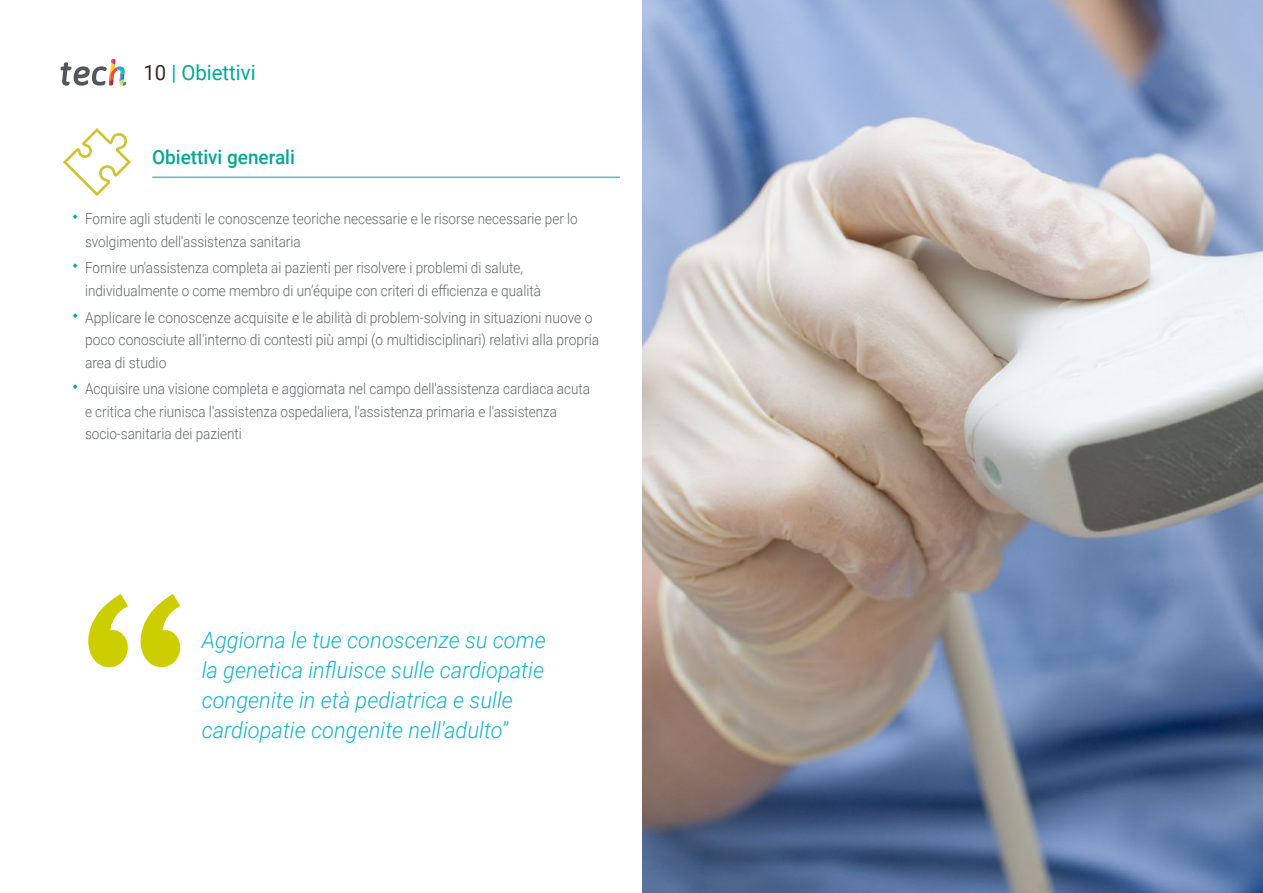
<style>
.page{position:relative;width:1263px;height:893px;background:#fff}
.page>*{position:absolute;margin:0;border:0;box-sizing:border-box;transform-origin:0 0}
.t1{font:italic 300 22.5px/30px "Roboto";color:#0fb6cf}
.t2{font:21px "Roboto";color:#00a996}
.t3{font:500 19.5px "Roboto";color:#00a996}
.t4{font:300 15px/22.5px "Roboto";color:#61646a;scale:.9 1}
.t5{font:300 15px/22.5px "Roboto";color:#61646a;scale:.92 1}
.s1{color:#312e20}
.s2{font-style:normal}
</style>
<div class="page">
<hr style="left:152px;top:177px;width:468px;height:1px;background:#00a996">
<svg style="left:63px;top:128px;width:68px;height:68px"></svg>
<svg style="left:61px;top:59px;width:65px;height:27px"></svg>
<svg style="left:88px;top:594px;width:92px;height:73px"></svg>
<img style="left:642px;top:0;width:621px;height:893px">
<h2 class="t2" style="left:144px;top:57px;width:114px"><span class="s1">10</span> | Obiettivi</h2>
<h3 class="t3" style="left:152px;top:144px;width:144px">Obiettivi generali</h3>
<p class="t4" style="left:85px;top:207px;width:549px">Fornire agli studenti le conoscenze teoriche necessarie e le risorse necessarie per lo svolgimento dell'assistenza sanitaria</p>
<p class="t4" style="left:85px;top:256px;width:508px">Fornire un'assistenza completa ai pazienti per risolvere i problemi di salute, individualmente o come membro di un’équipe con criteri di efficienza e qualità</p>
<p class="t5" style="left:85px;top:305px;width:560px">Applicare le conoscenze acquisite e le abilità di problem-solving in situazioni nuove o poco conosciute all'interno di contesti più ampi (o multidisciplinari) relativi alla propria area di studio</p>
<p class="t4" style="left:85px;top:377px;width:563px">Acquisire una visione completa e aggiornata nel campo dell'assistenza cardiaca acuta e critica che riunisca l'assistenza ospedaliera, l'assistenza primaria e l'assistenza socio-sanitaria dei pazienti</p>
<h1 class="t1" style="left:202px;top:624px;width:346px">Aggiorna le tue conoscenze su come la genetica influisce sulle cardiopatie congenite in età pediatrica e sulle cardiopatie congenite nell'adulto<span class="s2">”</span></h1>
</div>
